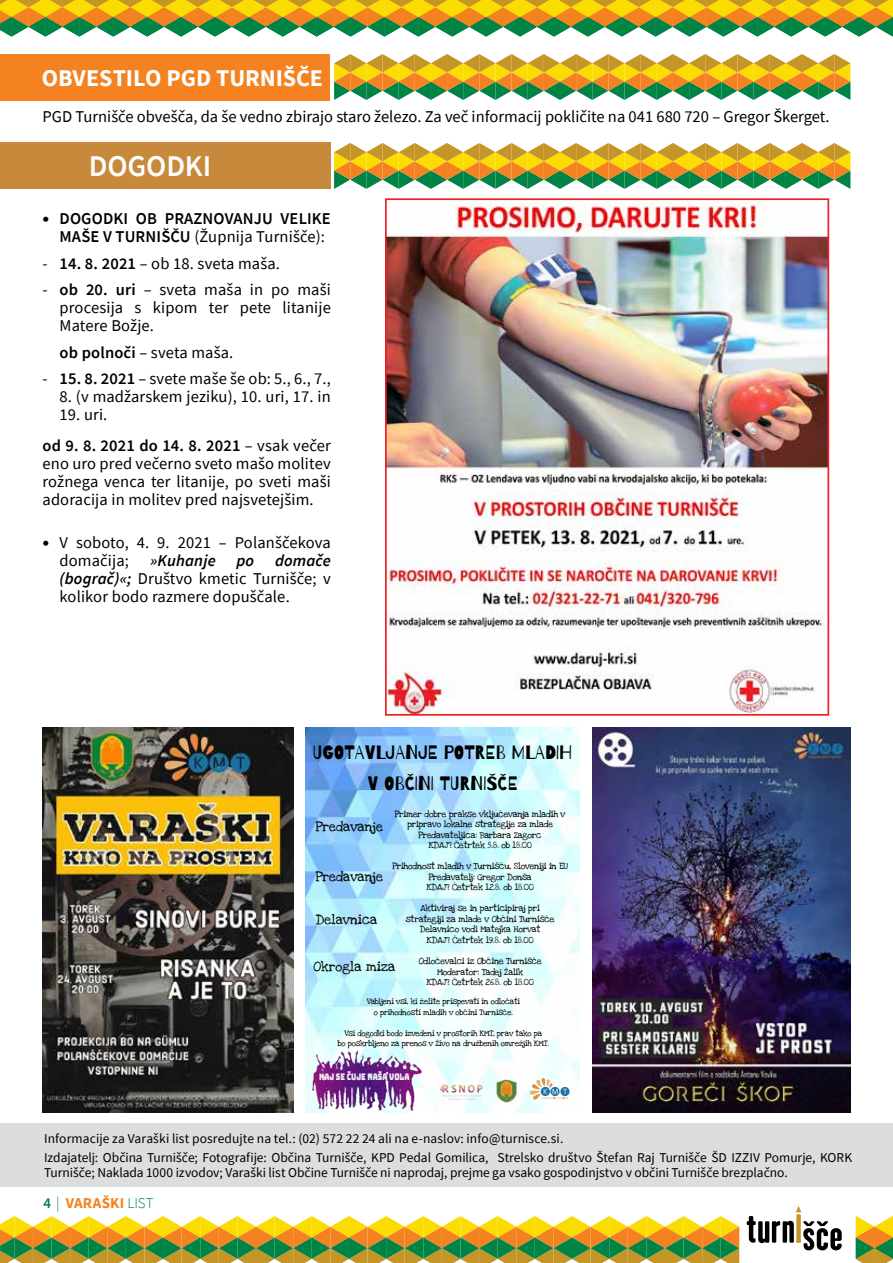
<style>
.page{position:relative;width:893px;height:1263px;background:#fff}
.page>*{position:absolute;margin:0;border:0;box-sizing:border-box;transform-origin:0 0}
.t1{font:600 30px "Turnisce";letter-spacing:-.005em;color:#fff}
.t2{font:700 24px "Turnisce";letter-spacing:-.005em;color:#fff}
.t3{font:19.35px/31.7px "Barrio";color:#000;text-align:center}
.t4{font:16.5px/18px "Turnisce";letter-spacing:.01em;color:#000;text-align:justify}
.t5{font:600 16.5px/18px "Turnisce";letter-spacing:.01em;color:#000}
.t6{font:italic 600 16.5px "Turnisce";letter-spacing:.01em;color:#000}
.t7{font:700 15px "Turnisce";letter-spacing:.02em;color:#f58220}
.t8{font:13.8px "Love Ya Like A Sister";color:#000}
.t9{font:13.5px/19.2px "Turnisce";color:#000}
.t10{font:9.15px/10.5px "Love Ya Like A Sister";letter-spacing:-.02em;color:#000;text-align:center}
.t11{font:9px "Bungee Inline";color:#f9f9f9;scale:.78 1}
.t12{font:8.25px/10.5px "Love Ya Like A Sister";letter-spacing:-.02em;color:#000;text-align:center}
.s1{font-family:"Museo Slab 500";font-weight:400}
.s2{font-weight:400}
.s3{font-weight:600}
.s4{font-family:"Museo Slab 500"}
.s5{font-weight:600;font-style:italic}
.s6{font-weight:600;color:#008445}
.s7{font-weight:300;color:#008445}
</style>
<div class="page">
<svg style="left:747px;top:1206px;width:95px;height:44px"></svg>
<svg style="left:0;top:1216px;width:739px;height:47px;background:#b7ac43"></svg>
<svg style="left:0;top:0;width:893px;height:37px;background:#b1ac41"></svg>
<div style="left:0;top:143px;width:330px;height:46px;background:#c7893c"></div>
<svg style="left:334px;top:143px;width:516px;height:46px"></svg>
<svg style="left:334px;top:54px;width:516px;height:46px"></svg>
<div style="left:0;top:1123px;width:893px;height:63px;background:#dcddde"></div>
<svg style="left:856px;top:1216px;width:37px;height:47px;background:#b8aa3e"></svg>
<img style="left:388px;top:201px;width:438px;height:512px">
<div style="left:385px;top:198px;width:444px;height:518px;border:2px solid #ed1d24"></div>
<div style="left:0;top:55px;width:330px;height:46px;background:#f58220"></div>
<img style="left:43px;top:728px;width:250px;height:384px">
<img style="left:592px;top:728px;width:258px;height:384px">
<img style="left:306px;top:728px;width:274px;height:384px">
<img style="left:495px;top:1079px;width:23px;height:24px">
<img style="left:436px;top:1080px;width:49px;height:22px">
<svg style="left:529px;top:1078px;width:41px;height:22px"></svg>
<img style="left:312px;top:1051px;width:109px;height:59px">
<h2 class="t2" style="left:42px;top:61px;width:283px">OBVESTILO PGD TURNIŠČE</h2>
<p class="t4" style="left:43px;top:107px;width:789px">PGD Turnišče obvešča, da še vedno zbirajo staro železo. Za več informacij pokličite na 041 680 720 – Gregor Škerget.</p>
<h1 class="t1" style="left:89px;top:146px;width:124px">DOGODKI</h1>
<p class="t5" style="left:60px;top:209px;width:273px;text-indent:-17px"><span class="s1">•</span> DOGODKI OB PRAZNOVANJU VELIKE<br>MAŠE V TURNIŠČU <span class="s2">(Župnija Turnišče):</span></p>
<p class="t4" style="left:43px;top:254px;width:239px">- <span class="s3">14. 8. 2021</span> – ob 18. sveta maša.</p>
<p class="t4" style="left:60px;top:281px;width:273px;text-indent:-17px">- <span class="s3">ob 20. uri</span> – sveta maša in po maši procesija s kipom ter pete litanije Matere Božje.</p>
<p class="t4" style="left:60px;top:343px;width:175px"><span class="s3">ob polnoči</span> – sveta maša.</p>
<p class="t4" style="left:43px;top:370px;width:290px">- <span class="s3">15. 8. 2021</span> – svete maše še ob: 5., 6., 7.,</p>
<p class="t4" style="left:60px;top:388px;width:273px">8. (v madžarskem jeziku), 10. uri, 17. in</p>
<p class="t5" style="left:43px;top:399px;width:290px;line-height:31.2px;text-indent:17px"><span class="s2">19. uri.<br></span>od 9. 8. 2021 do 14. 8. 2021 <span class="s2">– vsak večer</span></p>
<p class="t4" style="left:43px;top:455px;width:290px">eno uro pred večerno sveto mašo molitev rožnega venca ter litanije, po sveti maši adoracija in molitev pred najsvetejšim.</p>
<p class="t4" style="left:60px;top:533px;width:273px;text-indent:-17px"><span class="s4">•</span> V soboto, 4. 9. 2021 – Polanščekova domačija;</p>
<p class="t4" style="left:60px;top:551px;width:273px;text-indent:215px"><span class="s5">domače (bograč)«;</span> Društvo kmetic Turnišče; v kolikor bodo razmere dopuščale.</p>
<p class="t6" style="left:150px;top:549px;width:67px">»Kuhanje</p>
<p class="t6" style="left:236px;top:549px;width:19px">po</p>
<p class="t3" style="left:313px;top:737px;width:261px">UGOTAVLJANJE POTREB MLADIH<br>V OBČINI TURNIŠČE</p>
<p class="t8" style="left:316px;top:818px;width:69px">Predavanje</p>
<p class="t10" style="left:395px;top:809px;width:172px">Primer dobre prakse vključevanja mladih v pripravo lokalne strategije za mlade Predavateljica: Barbara Zagorc<br>KDAJ? Četrtek 5.8. ob 18.00</p>
<p class="t10" style="left:392px;top:861px;width:177px">Prihodnost mladih v Turnišču, Sloveniji in EU<br>Predavatelj: Gregor Donša<br>KDAJ? Četrtek 12.8. ob 18.00</p>
<p class="t10" style="left:406px;top:903px;width:150px">Aktiviraj se in participiraj pri strategiji za mlade v Občini Turnišče<br>Delavnico vodi Matejka Horvat<br>KDAJ? Četrtek 19.8. ob 18.00</p>
<p class="t10" style="left:419px;top:956px;width:125px">Odločevalci iz Občine Turnišče<br>Moderator: Tadej Žalik<br>KDAJ? Četrtek 26.8. ob 18.00</p>
<p class="t8" style="left:316px;top:868px;width:69px">Predavanje</p>
<p class="t8" style="left:316px;top:912px;width:63px">Delavnica</p>
<p class="t8" style="left:314px;top:958px;width:83px">Okrogla miza</p>
<p class="t12" style="left:367px;top:996px;width:155px">Vabljeni vsi, ki želite prispevati in odločati o prihodnosti mladih v občini Turnišče.</p>
<p class="t12" style="left:338px;top:1028px;width:213px">Vsi dogodki bodo izvedeni v prostorih KMT, prav tako pa<br>bo poskrbljeno za prenos v Živo na družbenih omrežjih KMT.</p>
<p class="t11" style="left:319px;top:1071px;width:118px">NAJ SE ČUJE NAŠA VOLA</p>
<p class="t9" style="left:44px;top:1128px;width:809px">Informacije za Varaški list posredujte na tel.: (02) 572 22 24 ali na e-naslov: info@turnisce.si.<br>Izdajatelj: Občina Turnišče; Fotografije: Občina Turnišče, KPD Pedal Gomilica, Strelsko društvo Štefan Raj Turnišče ŠD IZZIV Pomurje, KORK</p>
<p class="t9" style="left:44px;top:1163px;width:745px">Turnišče; Naklada 1000 izvodov; Varaški list Občine Turnišče ni naprodaj, prejme ga vsako gospodinjstvo v občini Turnišče brezplačno.</p>
<p class="t7" style="left:43px;top:1193px;width:112px"><span class="s6">4</span> <span class="s7">|</span> VARAŠKI <span class="s7">LIST</span></p>
</div>
